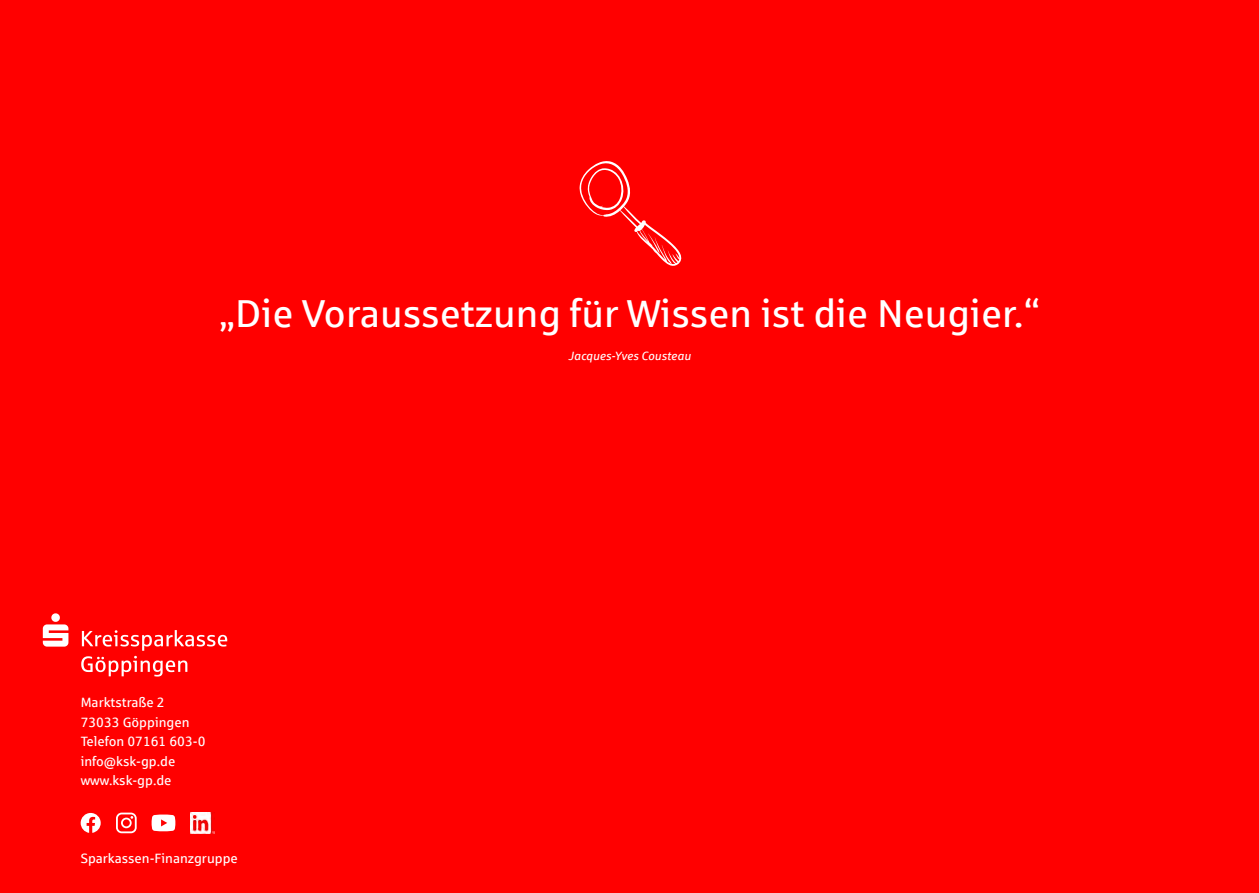
<style>
.page{position:relative;width:1259px;height:893px;background:#f00}
.page>*{position:absolute;margin:0;border:0;box-sizing:border-box;transform-origin:0 0}
.t1{font:39px "Sparkasse Rg";color:#fff}
.t2{font:13.5px/19.5px "Sparkasse Rg";color:#fff}
.t3{font:italic 12px "Sparkasse Rg";color:#fff}
</style>
<div class="page">
<svg style="left:81px;top:630px;width:146px;height:46px"></svg>
<svg style="left:43px;top:613px;width:25px;height:34px"></svg>
<svg style="left:116px;top:813px;width:21px;height:20px"></svg>
<img style="left:190px;top:813px;width:24px;height:20px">
<svg style="left:152px;top:814px;width:23px;height:17px"></svg>
<svg style="left:81px;top:813px;width:20px;height:20px"></svg>
<svg style="left:579px;top:161px;width:103px;height:105px"></svg>
<h1 class="t1" style="left:219px;top:289px;width:823px">„Die Voraussetzung für Wissen ist die Neugier.“</h1>
<p class="t3" style="left:568px;top:349px;width:124px">Jacques-Yves Cousteau</p>
<p class="t2" style="left:81px;top:692px;width:126px">Marktstraße 2<br>73033 Göppingen<br>Telefon 07161 603-0 info@ksk-gp.de www.ksk-gp.de</p>
<p class="t2" style="left:81px;top:848px;width:159px">Sparkassen-Finanzgruppe</p>
</div>
